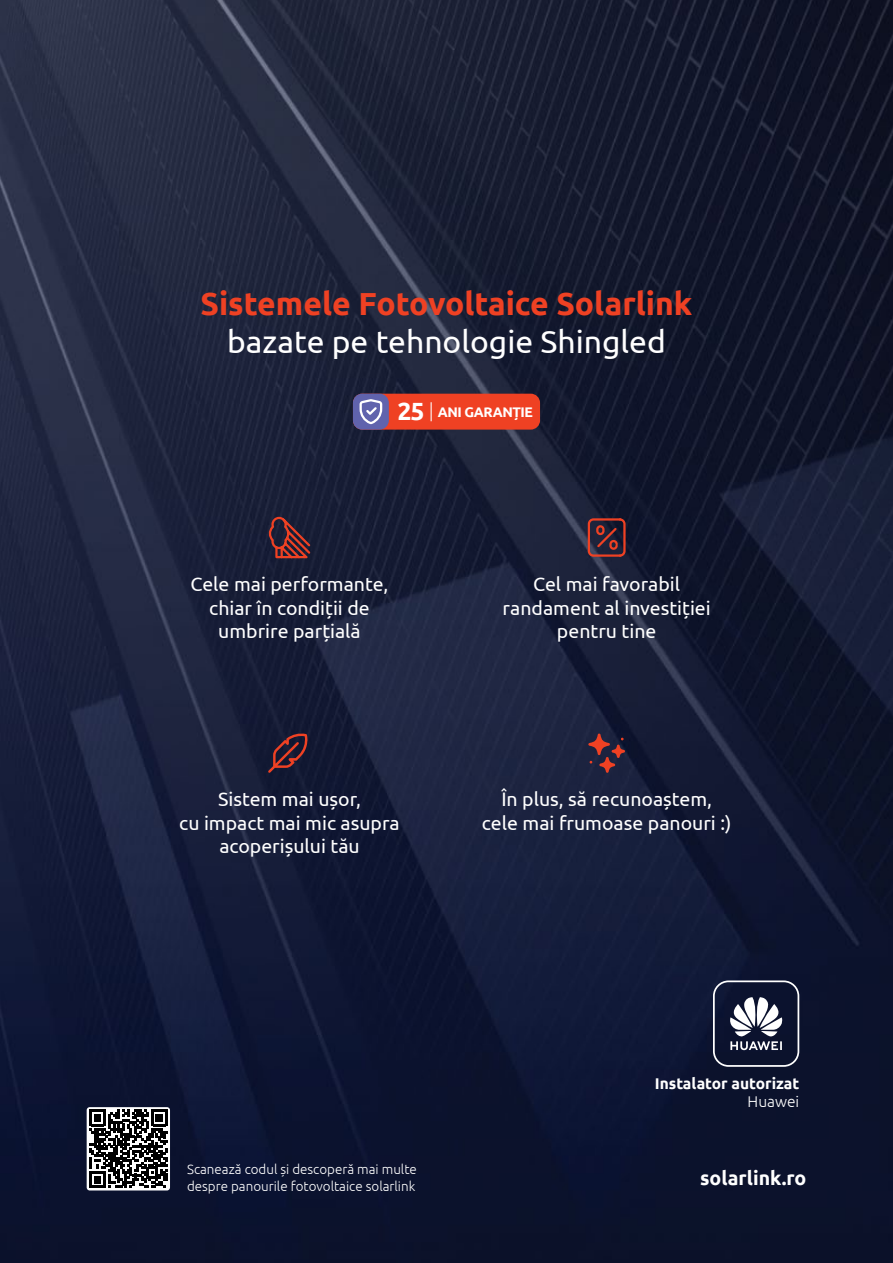
<style>
.page{position:relative;width:893px;height:1263px;background:#fff}
.page>*{position:absolute;margin:0;border:0;box-sizing:border-box;transform-origin:0 0}
.t1{font:700 31.8px "Ubuntu";color:#ef4123}
.t2{font:31.8px "Ubuntu";color:#fff}
.t3{font:19.5px/23.4px "Ubuntu";color:#fff;text-align:center}
.t4{font:700 19.5px "Ubuntu";color:#fff}
.t5{font:700 15.45px "Ubuntu";color:#fff}
.t6{font:300 15.45px "Ubuntu";color:#fff}
.t7{font:700 13.95px "Ubuntu";letter-spacing:-.03em;color:#fff}
.t8{font:300 13.35px/16px "Ubuntu";color:#fff}
.s1{font-size:24.9px}
</style>
<div class="page">
<img style="left:0;top:0;width:893px;height:1263px">
<svg style="left:588px;top:733px;width:37px;height:40px"></svg>
<svg style="left:268px;top:733px;width:40px;height:40px"></svg>
<svg style="left:269px;top:516px;width:43px;height:44px"></svg>
<svg style="left:587px;top:517px;width:40px;height:41px"></svg>
<div style="left:87px;top:1107px;width:83px;height:83px;background:#fff;border-radius:3px"></div>
<svg style="left:89px;top:1109px;width:79px;height:79px"></svg>
<div style="left:353px;top:394px;width:187px;height:36px;background:#ef4123;border-radius:9px"></div>
<div style="left:353px;top:394px;width:36px;height:36px;background:#6063ad;border-radius:9px"></div>
<svg style="left:360px;top:399px;width:22px;height:25px"></svg>
<svg style="left:431px;top:402px;width:1px;height:19px"></svg>
<div style="left:713px;top:980px;width:86px;height:87px;border:2px solid #fff;border-radius:15px"></div>
<svg style="left:729px;top:997px;width:53px;height:53px"></svg>
<h1 class="t1" style="left:201px;top:285px;width:493px">Sistemele Fotovoltaice Solarlink</h1>
<h1 class="t2" style="left:227px;top:323px;width:440px">bazate pe tehnologie Shingled</h1>
<p class="t7" style="left:397px;top:404px;width:137px"><span class="s1">25</span> ANI GARANȚIE</p>
<p class="t3" style="left:191px;top:572px;width:199px">Cele mai performante, chiar în condiții de umbrire parțială</p>
<p class="t3" style="left:503px;top:572px;width:210px">Cel mai favorabil randament al investiției pentru tine</p>
<p class="t3" style="left:179px;top:787px;width:222px">Sistem mai ușor,<br>cu impact mai mic asupra acoperișului tău</p>
<p class="t3" style="left:482px;top:787px;width:251px">În plus, să recunoaștem, cele mai frumoase panouri :)</p>
<p class="t8" style="left:187px;top:1161px;width:231px">Scanează codul și descoperă mai multe despre panourile fotovoltaice solarlink</p>
<p class="t5" style="left:655px;top:1074px;width:146px">Instalator autorizat</p>
<p class="t6" style="left:748px;top:1092px;width:53px">Huawei</p>
<p class="t4" style="left:700px;top:1166px;width:108px">solarlink.ro</p>
</div>
